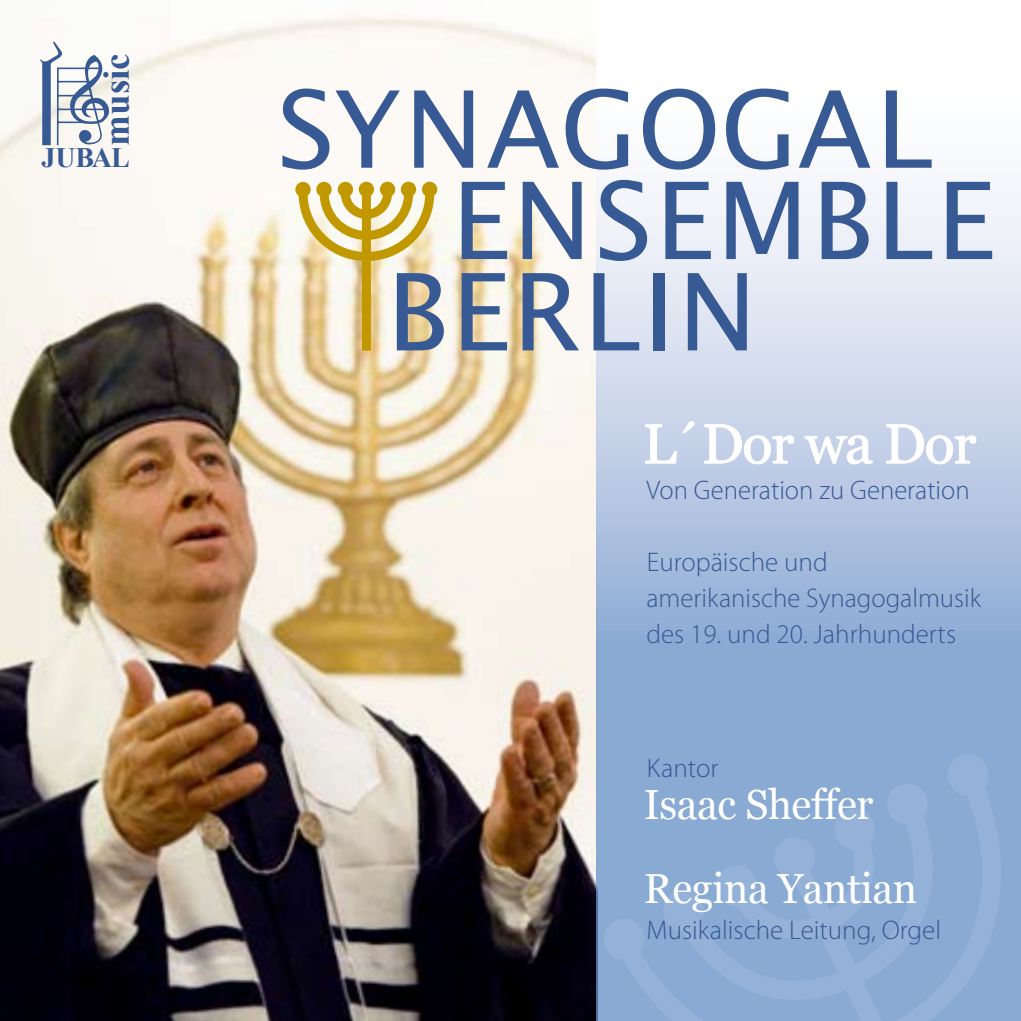
<style>
.page{position:relative;width:1021px;height:1021px;background:#fff}
.page>*{position:absolute;margin:0;border:0;box-sizing:border-box;transform-origin:0 0}
.t1{font:55.5px "Georgia";letter-spacing:-.02em;color:#fff}
.t2{font:42px/84px "Georgia";letter-spacing:-.01em;color:#fff}
.t3{font:700 36.9px "Times New Roman";color:#375994}
.t4{font:700 28.2px "Times New Roman";letter-spacing:-.02em;color:#375994}
.t5{font:300 27px/36px "Myriad Pro";color:#375994}
</style>
<div class="page">
<img style="left:0;top:15px;width:597px;height:1005px">
<svg style="left:597px;top:88px;width:423px;height:932px;background:#b8cae4"></svg>
<div style="left:1010px;top:833px;width:10px;height:187px;background:#89aad3"></div>
<svg style="left:598px;top:749px;width:412px;height:271px;background:#8bacd4"></svg>
<svg style="left:645px;top:421px;width:50px;height:43px;background:#cad5ea"></svg>
<svg style="left:704px;top:424px;width:90px;height:40px;background:#ccd7ea"></svg>
<svg style="left:804px;top:435px;width:68px;height:29px;background:#ced8eb"></svg>
<svg style="left:886px;top:424px;width:90px;height:40px;background:#ccd7ea"></svg>
<svg style="left:461px;top:182px;width:46px;height:77px"></svg>
<svg style="left:522px;top:182px;width:59px;height:77px"></svg>
<svg style="left:600px;top:180px;width:47px;height:81px"></svg>
<svg style="left:665px;top:182px;width:45px;height:77px"></svg>
<svg style="left:726px;top:182px;width:72px;height:77px"></svg>
<svg style="left:821px;top:182px;width:47px;height:77px"></svg>
<svg style="left:886px;top:182px;width:46px;height:77px"></svg>
<svg style="left:946px;top:182px;width:46px;height:77px"></svg>
<svg style="left:295px;top:182px;width:149px;height:169px"></svg>
<svg style="left:461px;top:273px;width:46px;height:77px"></svg>
<svg style="left:522px;top:273px;width:57px;height:77px"></svg>
<svg style="left:593px;top:273px;width:46px;height:77px;background:#acbad5"></svg>
<div style="left:653px;top:273px;width:11px;height:77px;background:#375994"></div>
<svg style="left:687px;top:273px;width:59px;height:77px;background:#8fa2c5"></svg>
<svg style="left:282px;top:89px;width:47px;height:81px"></svg>
<svg style="left:335px;top:90px;width:65px;height:78px"></svg>
<svg style="left:414px;top:90px;width:59px;height:78px"></svg>
<svg style="left:487px;top:90px;width:72px;height:78px"></svg>
<svg style="left:565px;top:89px;width:63px;height:81px"></svg>
<svg style="left:643px;top:89px;width:72px;height:81px"></svg>
<svg style="left:726px;top:89px;width:62px;height:81px"></svg>
<svg style="left:798px;top:90px;width:72px;height:78px"></svg>
<svg style="left:885px;top:90px;width:46px;height:78px"></svg>
<svg style="left:40px;top:41px;width:72px;height:104px"></svg>
<h3 class="t3" style="left:91px;top:146px;width:94px;rotate:-90deg">music</h3>
<p class="t4" style="left:41px;top:138px;width:90px">Jubal</p>
<h1 class="t1" style="left:643px;top:412px;width:335px">L´Dor wa Dor</h1>
<p class="t5" style="left:646px;top:472px;width:324px">Von Generation zu Generation</p>
<p class="t5" style="left:646px;top:544px;width:336px">Europäische und amerikanische Synagogalmusik des 19. und 20. Jahrhunderts</p>
<p class="t5" style="left:647px;top:750px;width:73px">Kantor</p>
<h2 class="t2" style="left:644px;top:762px;width:275px">Isaac Sheffer<br>Regina Yantian</h2>
<p class="t5" style="left:646px;top:912px;width:296px">Musikalische Leitung, Orgel</p>
</div>
